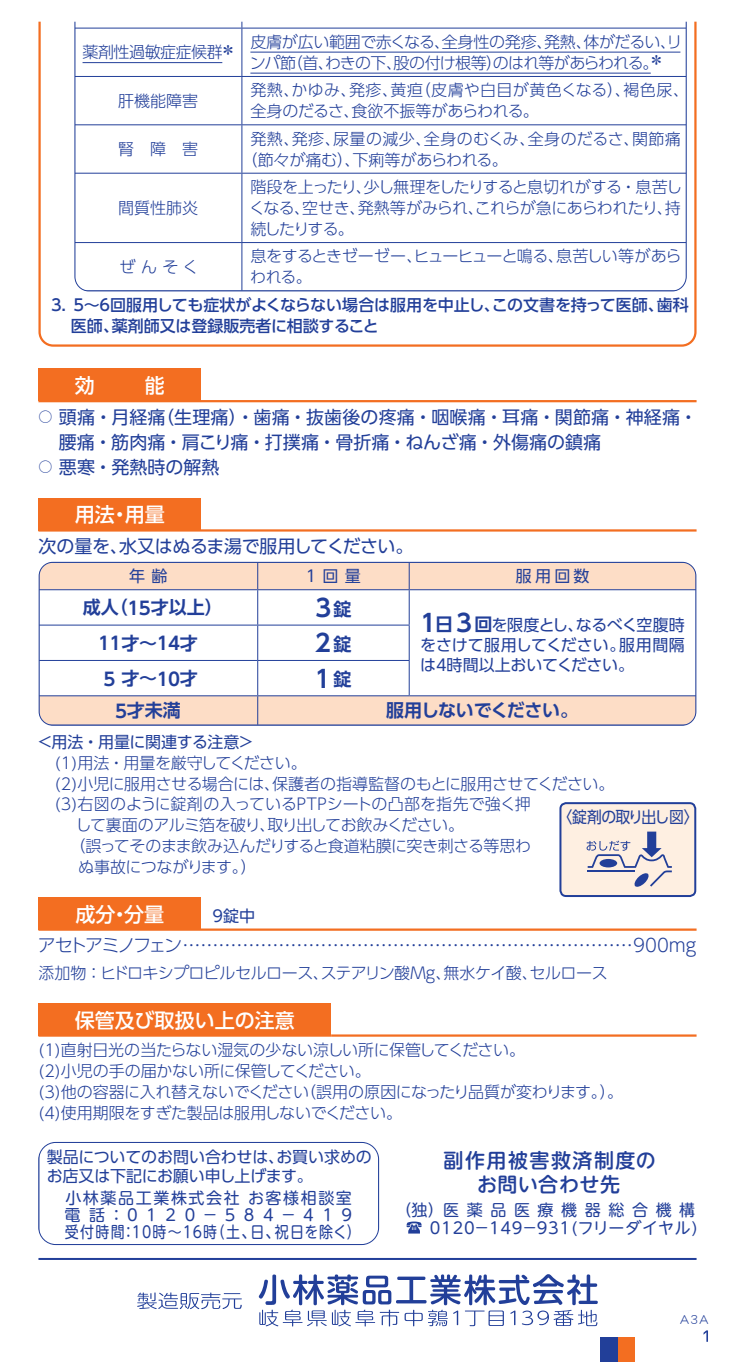
<style>
.page{position:relative;width:737px;height:1362px;background:#fff}
.page>*{position:absolute;margin:0;border:0;box-sizing:border-box;transform-origin:0 0}
.t1{font:24px "UD Shin Go Pro De Bold 90 msp RKSJ H";color:#223f99}
.t2{font:20px "UD Shin Go Pro Medium 90 msp RKSJ H";color:#fff}
.t3{font:20px/24px "UD Shin M Go Pro Medium 90 msp RKSJ H";letter-spacing:.075em;color:#223f99;text-align:center}
.t4{font:18px/25px "UD Shin Go Pro Regular 90 msp RKSJ H";color:#223f99}
.t5{font:18px "UD Shin Go Pro Light 90 msp RKSJ H";letter-spacing:-.09em;color:#223f99}
.t6{font:18px "UD Shin Go Pro De Bold 90 msp RKSJ H";letter-spacing:-.06em;color:#223f99}
.t7{font:18px "UD Shin Go Pro Regular 90 msp RKSJ H";letter-spacing:-.025em;color:#223f99}
.t8{font:18px "UD Shin Go Pro De Bold 90 msp RKSJ H";letter-spacing:-.02em;color:#223f99}
.t9{font:16px/21px "UD Shin Go Pro Light 90 msp RKSJ H";letter-spacing:-.03em;color:#223f99}
.t10{font:16px/20px "UD Shin Go Pro Regular 90 msp RKSJ H";letter-spacing:-.01em;color:#223f99;text-align:justify}
.t11{font:16px/21px "UD Shin Go Pro Light 90 msp RKSJ H";color:#223f99}
.t12{font:16px/21px "UD Shin Go Pro Medium 90 msp RKSJ H";letter-spacing:-.005em;color:#223f99}
.t13{font:16px/17px "UD Shin M Go Pro Regular 90 msp RKSJ H";letter-spacing:.1em;color:#223f99}
.t14{font:16px/17.4px "UD Shin M Go Pro Regular 90 msp RKSJ H";letter-spacing:.035em;color:#223f99;text-align:right}
.t15{font:16px "UD Shin Go Pro Light 90 msp RKSJ H";letter-spacing:-.01em;color:#223f99}
.t16{font:16px "UD Shin Go Pro Regular 90 msp RKSJ H";letter-spacing:-.06em;color:#223f99;scale:.93 1}
.t17{font:13.6px "DF Maru Gothic Std W3 90 msp RKSJ H";color:#223f99}
.s1{font-size:14px}
.s2{font-size:18px}
.s3{font-family:"UD Shin Go Pro De Bold 90 msp RKSJ H";font-size:24px}
.s4{font-family:"UD Shin Go Pro De Bold 90 msp RKSJ H";font-size:18px}
</style>
<div class="page">
<div style="left:38px;top:368px;width:163px;height:33px;background:#f36e21"></div>
<hr style="left:38px;top:400px;width:658px;height:2px;background:#f36e21">
<div style="left:38px;top:497px;width:163px;height:33px;background:#f36e21"></div>
<hr style="left:38px;top:529px;width:658px;height:2px;background:#f36e21">
<svg style="left:40px;top:563px;width:655px;height:161px"></svg>
<hr style="left:39px;top:562px;width:219px;height:1px;background:#223f99">
<svg style="left:257px;top:564px;width:1px;height:25px"></svg>
<hr style="left:409px;top:562px;width:286px;height:1px;background:#223f99">
<svg style="left:408px;top:564px;width:1px;height:25px"></svg>
<hr style="left:39px;top:589px;width:219px;height:1px;background:#223f99">
<hr style="left:258px;top:589px;width:151px;height:1px;background:#223f99">
<hr style="left:257px;top:590px;width:1px;height:34px;background:#223f99">
<hr style="left:409px;top:589px;width:286px;height:1px;background:#223f99">
<hr style="left:408px;top:590px;width:1px;height:34px;background:#223f99">
<hr style="left:39px;top:624px;width:219px;height:1px;background:#223f99">
<hr style="left:258px;top:624px;width:151px;height:1px;background:#223f99">
<hr style="left:257px;top:625px;width:1px;height:35px;background:#223f99">
<hr style="left:408px;top:625px;width:1px;height:35px;background:#223f99">
<hr style="left:39px;top:660px;width:219px;height:1px;background:#223f99">
<hr style="left:258px;top:660px;width:151px;height:1px;background:#223f99">
<hr style="left:257px;top:661px;width:1px;height:34px;background:#223f99">
<hr style="left:408px;top:661px;width:1px;height:34px;background:#223f99">
<hr style="left:39px;top:695px;width:219px;height:1px;background:#223f99">
<hr style="left:258px;top:695px;width:151px;height:1px;background:#223f99">
<svg style="left:257px;top:696px;width:1px;height:27px"></svg>
<hr style="left:409px;top:695px;width:286px;height:1px;background:#223f99">
<hr style="left:39px;top:724px;width:656px;height:1px;background:#223f99">
<div style="left:39px;top:562px;width:657px;height:163px;border:1px solid #223f99;border-radius:14px"></div>
<div style="left:560px;top:803px;width:135px;height:93px;background:#feefe1;border-radius:6px"></div>
<div style="left:559px;top:802px;width:137px;height:95px;border:2px solid #223f99;border-radius:6px"></div>
<svg style="left:586px;top:831px;width:85px;height:56px"></svg>
<div style="left:38px;top:896px;width:163px;height:33px;background:#f36e21"></div>
<hr style="left:38px;top:928px;width:658px;height:2px;background:#f36e21">
<div style="left:38px;top:1002px;width:293px;height:33px;background:#f36e21"></div>
<hr style="left:38px;top:1034px;width:293px;height:2px;background:#f36e21">
<hr style="left:331px;top:1034px;width:365px;height:2px;background:#f36e21">
<hr style="left:38px;top:1257px;width:658px;height:2px;background:#223f99">
<div style="left:617px;top:1337px;width:17px;height:24px;background:#f36e21"></div>
<div style="left:600px;top:1337px;width:17px;height:24px;background:#223f99"></div>
<svg style="left:703px;top:1330px;width:5px;height:11px"></svg>
<hr style="left:39px;top:1142px;width:339px;height:1px;background:#223f99">
<hr style="left:39px;top:1142px;width:1px;height:102px;background:#223f99">
<hr style="left:378px;top:1142px;width:1px;height:102px;background:#223f99">
<hr style="left:39px;top:1244px;width:339px;height:1px;background:#223f99">
<div style="left:38px;top:1142px;width:341px;height:102px;border:1px solid #223f99;border-radius:17px"></div>
<svg style="left:259px;top:1274px;width:338px;height:52px"></svg>
<svg style="left:137px;top:1292px;width:105px;height:16px"></svg>
<svg style="left:406px;top:1221px;width:15px;height:12px"></svg>
<svg style="left:38px;top:21px;width:659px;height:326px"></svg>
<p class="t9" style="left:82px;top:44px;width:155px">薬剤性過敏症症候群＊</p>
<p class="t9" style="left:250px;top:33px;width:434px">皮膚が広い範囲で赤くなる、全身性の発疹、発熱、体がだるい、リンパ節（首、わきの下、股の付け根等）のはれ等があらわれる。＊</p>
<p class="t9" style="left:118px;top:92px;width:81px">肝機能障害</p>
<p class="t11" style="left:250px;top:82px;width:440px">発熱、かゆみ、発疹、黄疸（皮膚や白目が黄色くなる）、褐色尿、全身のだるさ、食欲不振等があらわれる。</p>
<p class="t9" style="left:118px;top:141px;width:81px">腎　障　害</p>
<p class="t11" style="left:241px;top:130px;width:441px;text-indent:9px">発熱、発疹、尿量の減少、全身のむくみ、全身のだるさ、関節痛（節々が痛む）、下痢等があらわれる。</p>
<p class="t9" style="left:118px;top:199px;width:81px">間質性肺炎</p>
<p class="t9" style="left:249px;top:178px;width:434px;text-align:justify">階段を上ったり、少し無理をしたりすると息切れがする・息苦しくなる、空せき、発熱等がみられ、これらが急にあらわれたり、持続したりする。</p>
<p class="t9" style="left:120px;top:258px;width:80px">ぜんそく</p>
<p class="t9" style="left:250px;top:248px;width:433px">息をするときゼーゼー、ヒューヒューと鳴る、息苦しい等があらわれる。</p>
<p class="t12" style="left:71px;top:297px;width:619px;text-indent:-23px">３．５～６回服用しても症状がよくならない場合は服用を中止し、この文書を持って医師、歯科医師、薬剤師又は登録販売者に相談すること</p>
<p class="t2" style="left:75px;top:378px;width:21px">効</p>
<p class="t2" style="left:145px;top:378px;width:21px">能</p>
<p class="t4" style="left:59px;top:407px;width:639px;text-indent:-21px"><span class="s1">○</span> 頭痛・月経痛（生理痛）・歯痛・抜歯後の疼痛・咽喉痛・耳痛・関節痛・神経痛・腰痛・筋肉痛・肩こり痛・打撲痛・骨折痛・ねんざ痛・外傷痛の鎮痛</p>
<p class="t4" style="left:38px;top:457px;width:182px"><span class="s1">○</span> 悪寒・発熱時の解熱</p>
<p class="t2" style="left:75px;top:507px;width:91px">用法・用量</p>
<p class="t7" style="left:38px;top:539px;width:376px">次の量を、水又はぬるま湯で服用してください。</p>
<p class="t10" style="left:129px;top:568px;width:40px">年 齢</p>
<p class="t10" style="left:303px;top:568px;width:59px">１回量</p>
<p class="t10" style="left:516px;top:568px;width:75px">服用回数</p>
<p class="t6" style="left:83px;top:600px;width:141px">成人（１５才以上）</p>
<h1 class="t1" style="left:315px;top:599px;width:38px">3<span class="s2">錠</span></h1>
<p class="t10" style="left:420px;top:617px;width:266px"><span class="s3">1</span><span class="s4">日</span><span class="s3">３</span><span class="s4">回</span>を限度とし、なるべく空腹時をさけて服用してください。服用間隔は4時間以上おいてください。</p>
<p class="t6" style="left:95px;top:636px;width:104px">１１才～１４才</p>
<h1 class="t1" style="left:311px;top:634px;width:42px">２<span class="s2">錠</span></h1>
<p class="t6" style="left:101px;top:671px;width:99px">５才～１０才</p>
<h1 class="t1" style="left:311px;top:669px;width:42px">１<span class="s2">錠</span></h1>
<p class="t6" style="left:112px;top:703px;width:70px">５才未満</p>
<p class="t8" style="left:386px;top:703px;width:193px">服用しないでください。</p>
<p class="t10" style="left:37px;top:734px;width:218px">＜用法・用量に関連する注意＞</p>
<p class="t9" style="left:55px;top:754px;width:253px">(1)用法・用量を厳守してください。</p>
<p class="t9" style="left:55px;top:775px;width:561px">(2) 小児に服用させる場合には、保護者の指導監督のもとに服用させてください。</p>
<p class="t15" style="left:55px;top:798px;width:477px">(3) 右図のように錠剤の入っているＰＴＰシートの凸部を指先で強く押</p>
<p class="t9" style="left:75px;top:816px;width:390px">して裏面のアルミ箔を破り、取り出してお飲みください。</p>
<p class="t9" style="left:69px;top:837px;width:463px">（誤ってそのまま飲み込んだりすると食道粘膜に突き刺さる等思わ</p>
<p class="t9" style="left:78px;top:858px;width:180px">ぬ事故につながります。）</p>
<p class="t16" style="left:557px;top:810px;width:154px">〈錠剤の取り出し図〉</p>
<p class="t2" style="left:75px;top:906px;width:90px">成分・分量</p>
<p class="t10" style="left:212px;top:908px;width:44px">9錠中</p>
<p class="t5" style="left:38px;top:938px;width:660px">アセトアミノフェン …………………………………………………………………900mg</p>
<p class="t9" style="left:38px;top:964px;width:571px">添加物：ヒドロキシプロピルセルロース、ステアリン酸Ｍｇ、無水ケイ酸、セルロース</p>
<p class="t2" style="left:75px;top:1012px;width:221px">保管及び取扱い上の注意</p>
<p class="t9" style="left:38px;top:1042px;width:586px">(1)直射日光の当たらない湿気の少ない涼しい所に保管してください。<br>(2)小児の手の届かない所に保管してください。<br>(3)他の容器に入れ替えないでください（誤用の原因になったり品質が変わります。）。(4) 使用期限をすぎた製品は服用しないでください。</p>
<p class="t10" style="left:47px;top:1149px;width:326px;line-height:19.2px">製品についてのお問い合わせは、お買い求めのお店又は下記にお願い申し上げます。</p>
<p class="t13" style="left:64px;top:1191px;width:297px">小林薬品工業株式会社 お客様相談室電話：０120－584－419受付時間：１０時～１６時（土、日、祝日を除く）</p>
<p class="t3" style="left:443px;top:1150px;width:214px">副作用被害救済制度のお問い合わせ先</p>
<p class="t14" style="left:396px;top:1203px;width:303px">（独）医薬品医療機器総合機構<br>０１２０－１４９－９３１(フリーダイヤル)</p>
<p class="t17" style="left:680px;top:1313px;width:30px">A3A</p>
</div>
